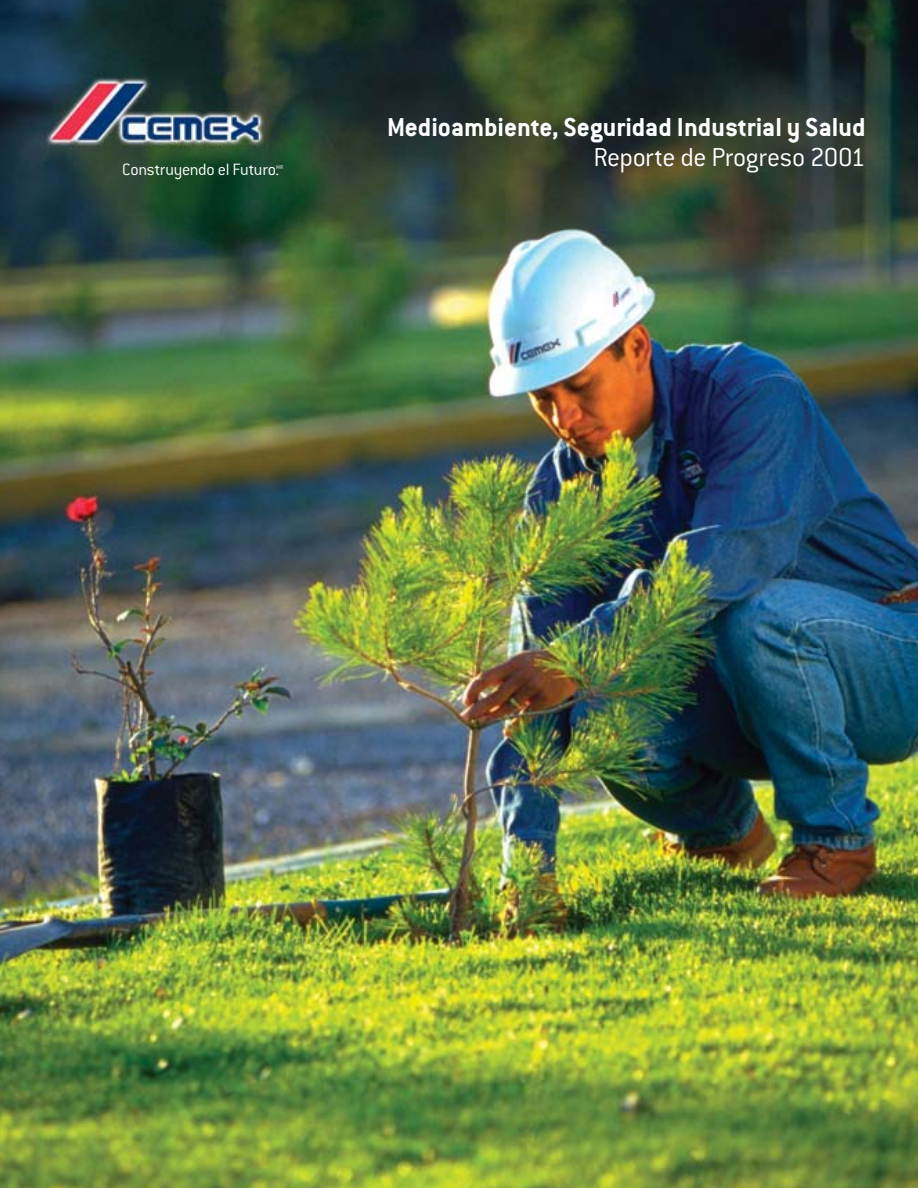
<style>
.page{position:relative;width:918px;height:1188px;background:#fff}
.page>*{position:absolute;margin:0;border:0;box-sizing:border-box;transform-origin:0 0}
.t1{font:700 28.5px "Conduit ITC";color:#fff}
.t2{font:300 28.5px "Conduit ITC";letter-spacing:-.015em;color:#fff}
.t3{font:300 18px "Conduit ITC";letter-spacing:-.015em;color:#fff}
.t4{font:300 6px "Conduit ITC";color:#fff}
</style>
<div class="page">
<img style="left:0;top:0;width:918px;height:1188px">
<p class="t3" style="left:122px;top:158px;width:159px">Construyendo el Futuro.</p>
<p class="t4" style="left:276px;top:163px;width:8px">MR</p>
<p class="t1" style="left:387px;top:109px;width:480px">Medioambiente, Seguridad Industrial y Salud</p>
<p class="t2" style="left:593px;top:139px;width:274px">Reporte de Progreso 2001</p>
</div>
